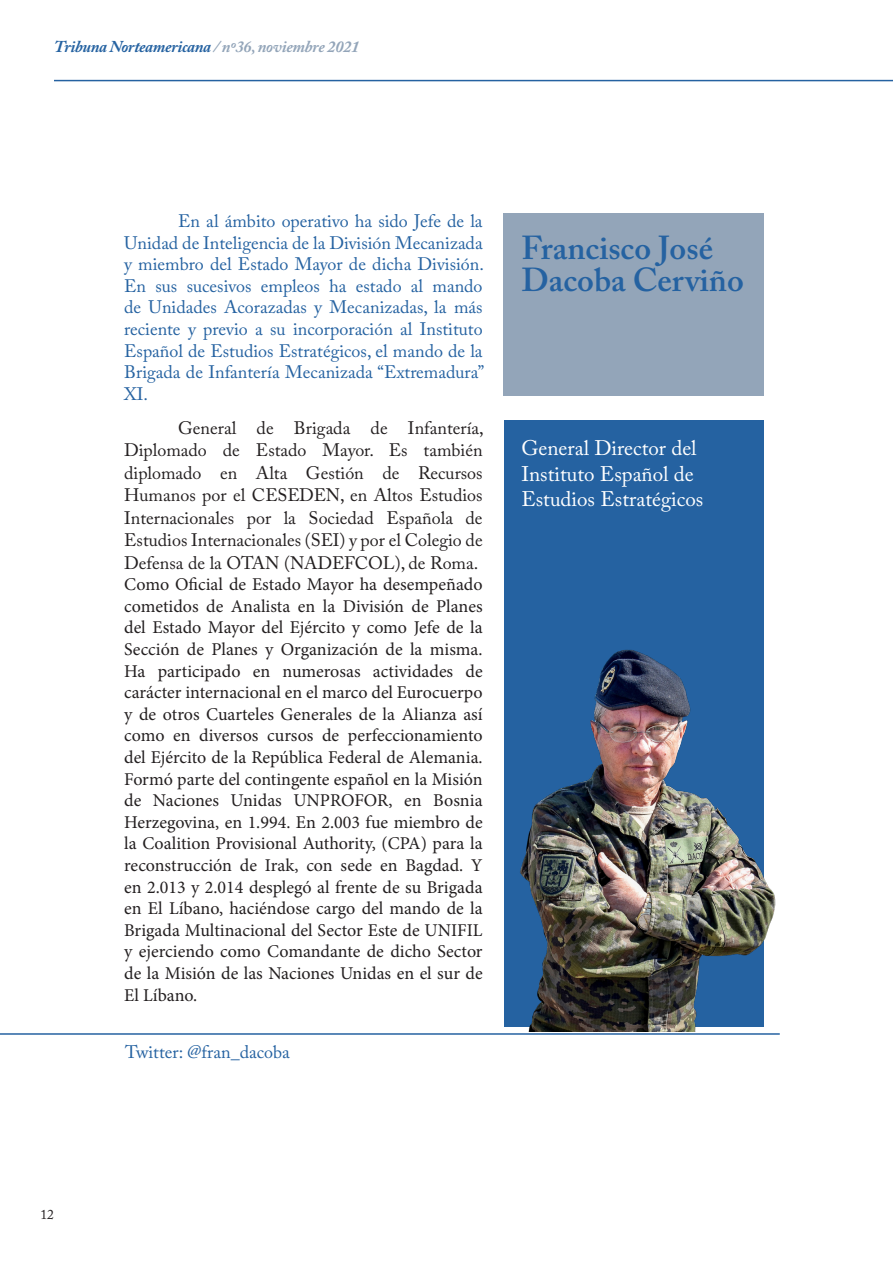
<style>
.page{position:relative;width:893px;height:1263px;background:#fff}
.page>*{position:absolute;margin:0;border:0;box-sizing:border-box;transform-origin:0 0}
.t1{font:600 33px/31.5px "Adobe Caslon Pro";color:#2562a1}
.t2{font:21px/25.2px "Adobe Caslon Pro";color:#fff}
.t3{font:18px/21.6px "Minion Pro";color:#231f20;text-align:justify}
.t4{font:18px/21.6px "Adobe Caslon Pro";color:#2562a1;text-align:justify}
.t5{font:18px/22.5px "Adobe Caslon Pro";color:#231f20;text-align:justify}
.t6{font:italic 700 16.5px "Adobe Caslon Pro";letter-spacing:-.02em;color:#2562a1}
.t7{font:13.5px "Adobe Caslon Pro";color:#231f20}
.s1{color:#93a5b9}
</style>
<div class="page">
<div style="left:503px;top:214px;width:261px;height:182px;background:#93a5b9"></div>
<div style="left:504px;top:420px;width:260px;height:607px;background:#2562a1"></div>
<hr style="left:0;top:1033px;width:780px;height:2px;background:#2562a1">
<img style="left:520px;top:649px;width:256px;height:383px">
<hr style="left:54px;top:80px;width:839px;height:1px;background:#2562a1">
<p class="t6" style="left:54px;top:37px;width:307px">Tribuna Norteamericana <span class="s1">/ nº36, noviembre 2021</span></p>
<p class="t7" style="left:40px;top:1206px;width:15px">12</p>
<p class="t4" style="left:124px;top:210px;width:362px;text-indent:54px">En al ámbito operativo ha sido Jefe de la Unidad de Inteligencia de la División Mecanizada y miembro del Estado Mayor de dicha División.<br>En sus sucesivos empleos ha estado al mando de Unidades Acorazadas y Mecanizadas, la más reciente y previo a su incorporación al Instituto Español de Estudios Estratégicos, el mando de la Brigada de Infantería Mecanizada “Extremadura” XI.</p>
<p class="t5" style="left:124px;top:416px;width:361px;text-indent:54px">General de Brigada de Infantería, Diplomado de Estado Mayor. Es también diplomado en Alta Gestión de Recursos Humanos por el CESEDEN, en Altos Estudios Internacionales por la Sociedad Española de Estudios Internacionales (SEI) y por el Colegio de Defensa de la OTAN (NADEFCOL), de Roma.</p>
<p class="t3" style="left:124px;top:574px;width:360px">Como Oficial de Estado Mayor ha desempeñado cometidos de Analista en la División de Planes del Estado Mayor del Ejército y como Jefe de la Sección de Planes y Organización de la misma.<br>Ha participado en numerosas actividades de carácter internacional en el marco del Eurocuerpo y de otros Cuarteles Generales de la Alianza así como en diversos cursos de perfeccionamiento del Ejército de la República Federal de Alemania.<br>Formó parte del contingente español en la Misión de Naciones Unidas UNPROFOR, en Bosnia Herzegovina, en 1.994. En 2.003 fue miembro de la Coalition Provisional Authority, (CPA) para la reconstrucción de Irak, con sede en Bagdad. Y en 2.013 y 2.014 desplegó al frente de su Brigada en El Líbano, haciéndose cargo del mando de la Brigada Multinacional del Sector Este de UNIFIL y ejerciendo como Comandante de dicho Sector de la Misión de las Naciones Unidas en el sur de El Líbano.</p>
<p class="t4" style="left:125px;top:1040px;width:166px">Twitter: @fran_dacoba</p>
<p class="t1" style="left:521px;top:232px;width:224px">Francisco José<br>Dacoba Cerviño</p>
<p class="t2" style="left:521px;top:436px;width:184px">General Director del<br>Instituto Español de<br>Estudios Estratégicos</p>
</div>
